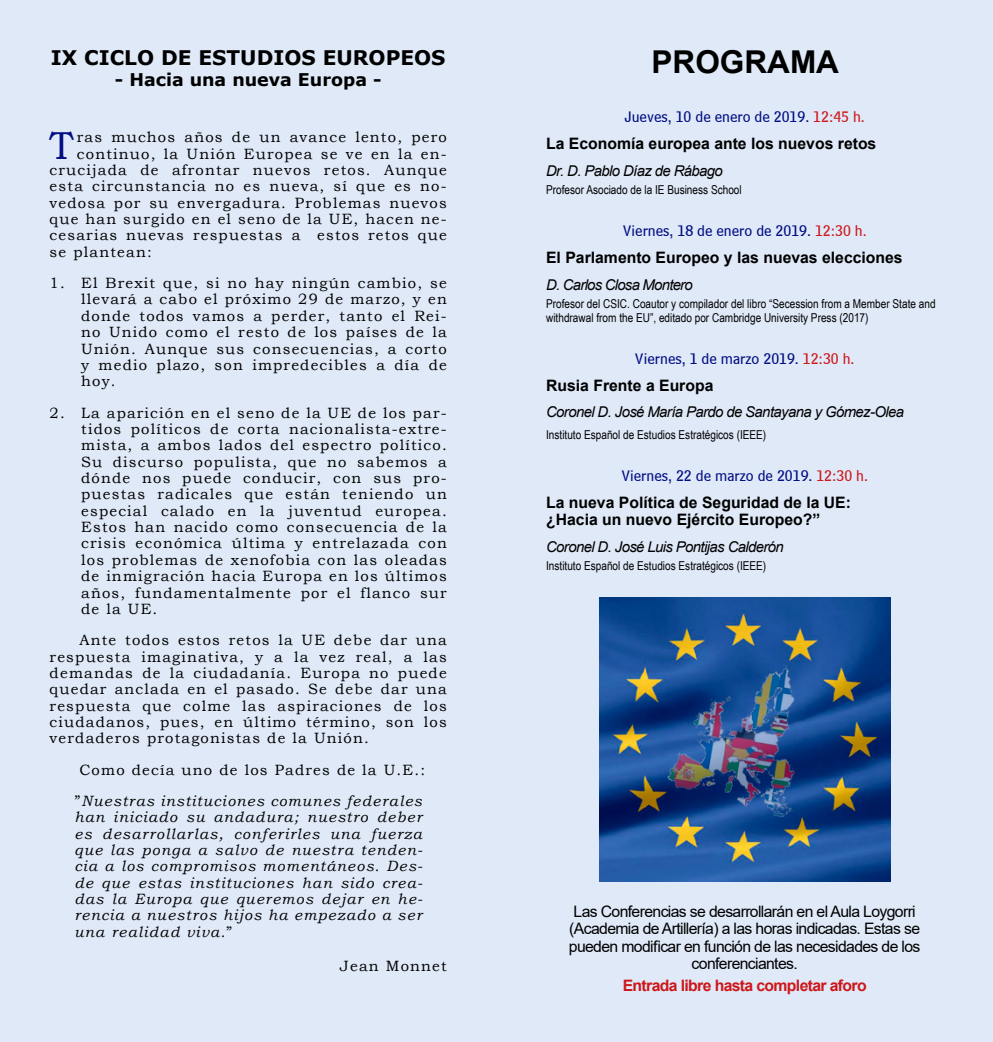
<style>
.page{position:relative;width:993px;height:1042px;background:#fff}
.page>*{position:absolute;margin:0;border:0;box-sizing:border-box;transform-origin:0 0}
.TEXTO{font:38.85px "Bookman Old Style";color:#010d83}
.t1{font:700 31.5px "Arial";color:#000}
.t2{font:700 20.12px "Verdana";color:#000}
.t3{font:700 17.5px "Verdana";color:#000}
.titulo_conf{font:700 15.75px/17.3px "Arial";color:#000}
.titulo_conf-2{font:15.75px/17.3px "Arial";letter-spacing:-.04em;color:#000;text-align:center}
.fecha{font:15.75px "Bell Centennial BT Sub Caption";color:#010d83}
.titulo_conf-3{font:700 15.75px "Arial";letter-spacing:-.04em;color:#cd171a}
.TEXTO-2{font:14.88px/16.4px "Bookman Old Style";letter-spacing:.08em;color:#000;text-align:justify}
.TEXTO-3{font:italic 14.88px/16.3px "Bookman Old Style";letter-spacing:.08em;color:#000;text-align:justify}
.personal{font:italic 14.88px "Arial";letter-spacing:-.04em;color:#000}
.personal-2{font:12.25px/13.5px "Arial Narrow";color:#000}
.s1{font-style:normal}
.s2{color:#cd171a}
</style>
<div class="page">
<div style="left:0;top:0;width:992px;height:1042px;background:#dfe9f7"></div>
<img style="left:599px;top:598px;width:291px;height:284px">
<p class="t2" style="left:51px;top:43px;width:396px">IX CICLO DE ESTUDIOS EUROPEOS</p>
<p class="t3" style="left:115px;top:67px;width:268px">- Hacia una nueva Europa -</p>
<p class="TEXTO" style="left:50px;top:120px;width:26px">T</p>
<p class="TEXTO-2" style="left:77px;top:129px;width:371px">ras muchos años de un avance lento, pero</p>
<p class="TEXTO-2" style="left:77px;top:145px;width:371px">continuo, la Unión Europea se ve en la en-</p>
<p class="TEXTO-2" style="left:50px;top:162px;width:398px">crucijada de afrontar nuevos retos. Aunque</p>
<p class="TEXTO-2" style="left:50px;top:178px;width:398px">esta circunstancia no es nueva, sí que es no-</p>
<p class="TEXTO-2" style="left:50px;top:194px;width:398px">vedosa por su envergadura. Problemas nuevos</p>
<p class="TEXTO-2" style="left:50px;top:211px;width:398px">que han surgido en el seno de la UE, hacen ne-</p>
<p class="TEXTO-2" style="left:50px;top:227px;width:398px">cesarias nuevas respuestas a estos retos que</p>
<p class="TEXTO-2" style="left:50px;top:244px;width:104px">se plantean:</p>
<p class="TEXTO-2" style="left:81px;top:275px;width:367px;text-indent:-32px">1. El Brexit que, si no hay ningún cambio, se llevará a cabo el próximo 29 de marzo, y en donde todos vamos a perder, tanto el Rei&shy;no Unido como el resto de los países de la Unión. Aunque sus consecuencias, a corto y medio plazo, son impredecibles a día de hoy.</p>
<p class="TEXTO-2" style="left:81px;top:404px;width:367px;text-indent:-32px">2. La aparición en el seno de la UE de los par&shy;tidos políticos de corta nacionalista-extre&shy;mista, a ambos lados del espectro político.<br>Su discurso populista, que no sabemos a dónde nos puede conducir, con sus pro&shy;puestas radicales que están teniendo un especial calado en la juventud europea.<br>Estos han nacido como consecuencia de la crisis económica última y entrelazada con los problemas de xenofobia con las oleadas de inmigración hacia Europa en los últimos años, fundamentalmente por el flanco sur de la UE.</p>
<p class="TEXTO-2" style="left:50px;top:632px;width:398px;text-indent:30px">Ante todos estos retos la UE debe dar una respuesta imaginativa, y a la vez real, a las demandas de la ciudadanía. Europa no puede quedar anclada en el pasado. Se debe dar una respuesta que colme las aspiraciones de los ciudadanos, pues, en último término, son los verdaderos protagonistas de la Unión.</p>
<p class="TEXTO-2" style="left:79px;top:761px;width:347px">Como decía uno de los Padres de la U.E.:</p>
<p class="TEXTO-3" style="left:74px;top:792px;width:349px"><span class="s1">”</span>Nuestras instituciones comunes federales han iniciado su andadura; nuestro deber es desarrollarlas, conferirles una fuerza que las ponga a salvo de nuestra tenden&shy;cia a los compromisos momentáneos. Des&shy;de que estas instituciones han sido crea&shy;das la Europa que queremos dejar en he&shy;rencia a nuestros hijos ha empezado a ser una realidad viva.<span class="s1">”</span></p>
<p class="TEXTO-2" style="left:340px;top:957px;width:108px">Jean Monnet</p>
<p class="t1" style="left:651px;top:39px;width:189px">PROGRAMA</p>
<p class="fecha" style="left:624px;top:107px;width:242px">Jueves, 10 de enero de 2019. <span class="s2">12:45 h.</span></p>
<p class="titulo_conf" style="left:546px;top:135px;width:331px">La Economía europea ante los nuevos retos</p>
<p class="personal" style="left:546px;top:161px;width:178px">Dr. D. Pablo Díaz de Rábago</p>
<p class="personal-2" style="left:546px;top:183px;width:197px">Profesor Asociado de la IE Business School</p>
<p class="fecha" style="left:622px;top:221px;width:245px">Viernes, 18 de enero de 2019. <span class="s2">12:30 h.</span></p>
<p class="titulo_conf" style="left:546px;top:249px;width:358px">El Parlamento Europeo y las nuevas elecciones</p>
<p class="personal" style="left:546px;top:275px;width:148px">D. Carlos Closa Montero</p>
<p class="personal-2" style="left:546px;top:297px;width:391px">Profesor del CSIC. Coautor y compilador del libro “Secession from a Member State and withdrawal from the EU”, editado por Cambridge University Press (2017)</p>
<p class="fecha" style="left:634px;top:349px;width:221px">Viernes, 1 de marzo 2019. <span class="s2">12:30 h.</span></p>
<p class="titulo_conf" style="left:546px;top:377px;width:169px">Rusia Frente a Europa</p>
<p class="personal" style="left:546px;top:402px;width:359px">Coronel D. José María Pardo de Santayana y Gómez-Olea</p>
<p class="personal-2" style="left:546px;top:427px;width:221px">Instituto Español de Estudios Estratégicos (IEEE)</p>
<p class="fecha" style="left:621px;top:466px;width:248px">Viernes, 22 de marzo de 2019. <span class="s2">12:30 h.</span></p>
<p class="titulo_conf" style="left:546px;top:494px;width:306px">La nueva Política de Seguridad de la UE: ¿Hacia un nuevo Ejército Europeo?”</p>
<p class="personal" style="left:546px;top:537px;width:239px">Coronel D. José Luis Pontijas Calderón</p>
<p class="personal-2" style="left:546px;top:558px;width:221px">Instituto Español de Estudios Estratégicos (IEEE)</p>
<p class="titulo_conf-2" style="left:568px;top:902px;width:353px">Las Conferencias se desarrollarán en el Aula Loygorri (Academia de Artillería) a las horas indicadas. Estas se pueden modificar en función de las necesidades de los conferenciantes.</p>
<p class="titulo_conf-3" style="left:622px;top:974px;width:245px">Entrada libre hasta completar aforo</p>
</div>
